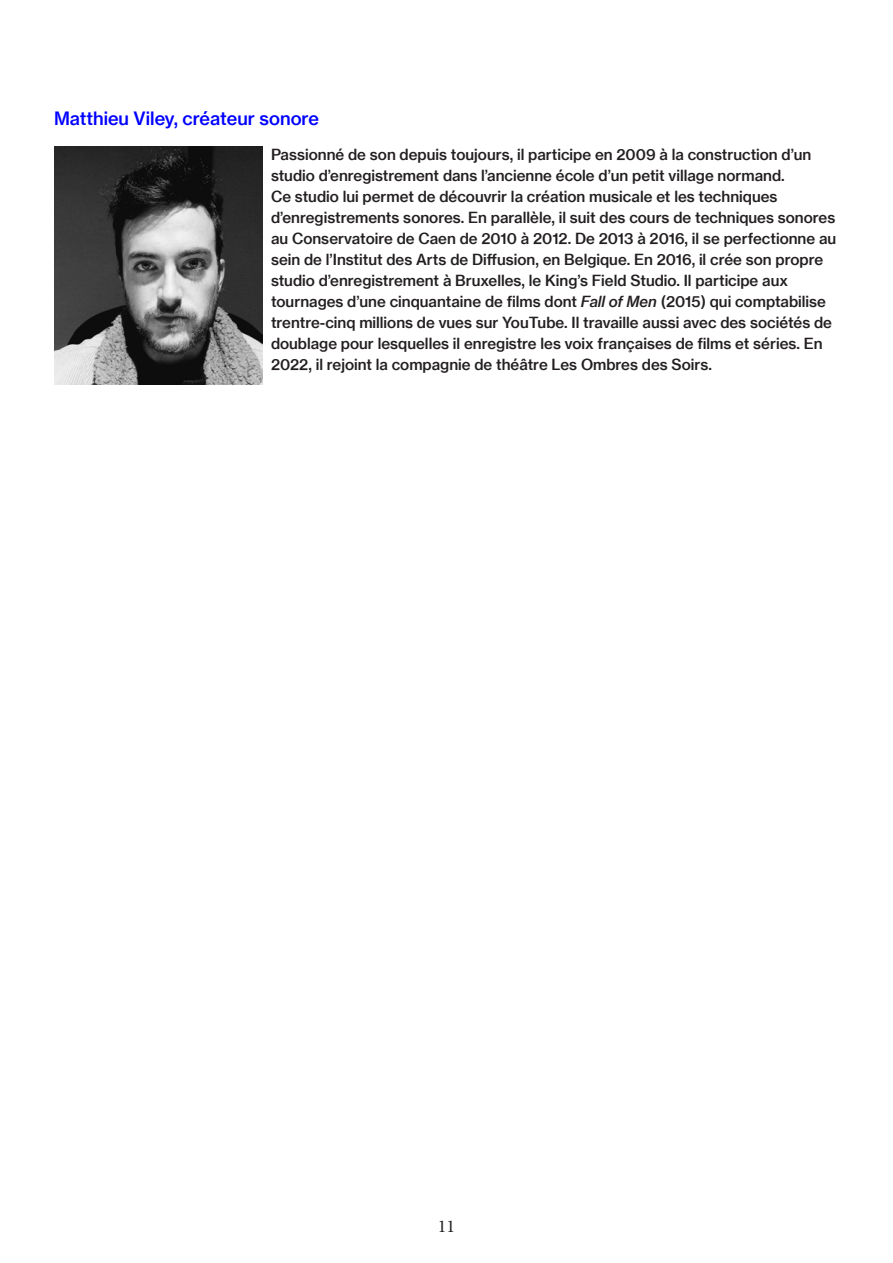
<style>
.page{position:relative;width:893px;height:1263px;background:#fff}
.page>*{position:absolute;margin:0;border:0;box-sizing:border-box;transform-origin:0 0}
.t1{font:18px "N Haas Grotesk TX Pro 65 Md";color:#00f}
.t2{font:18px "Minion Pro";color:#231f20}
.t3{font:15px/21px "N Haas Grotesk TX Pro 65 Md";color:#231f20}
.s1{font-family:"N Haas Grotesk TX Pro 66 Md It"}
</style>
<div class="page">
<img style="left:54px;top:146px;width:208px;height:238px">
<p class="t1" style="left:54px;top:107px;width:267px">Matthieu Viley, créateur sonore</p>
<p class="t3" style="left:271px;top:144px;width:567px">Passionné de son depuis toujours, il participe en 2009 à la construction d’un studio d’enregistrement dans l’ancienne école d’un petit village normand.<br>Ce studio lui permet de découvrir la création musicale et les techniques d’enregistrements sonores. En parallèle, il suit des cours de techniques sonores au Conservatoire de Caen de 2010 à 2012. De 2013 à 2016, il se perfectionne au sein de l’Institut des Arts de Diffusion, en Belgique. En 2016, il crée son propre studio d’enregistrement à Bruxelles, le King’s Field Studio. Il participe aux tournages d’une cinquantaine de films dont <span class="s1">Fall of Men</span> (2015) qui comptabilise trentre-cinq millions de vues sur YouTube. Il travaille aussi avec des sociétés de doublage pour lesquelles il enregistre les voix françaises de films et séries. En 2022, il rejoint la compagnie de théâtre Les Ombres des Soirs.</p>
<p class="t2" style="left:438px;top:1214px;width:19px">11</p>
</div>
